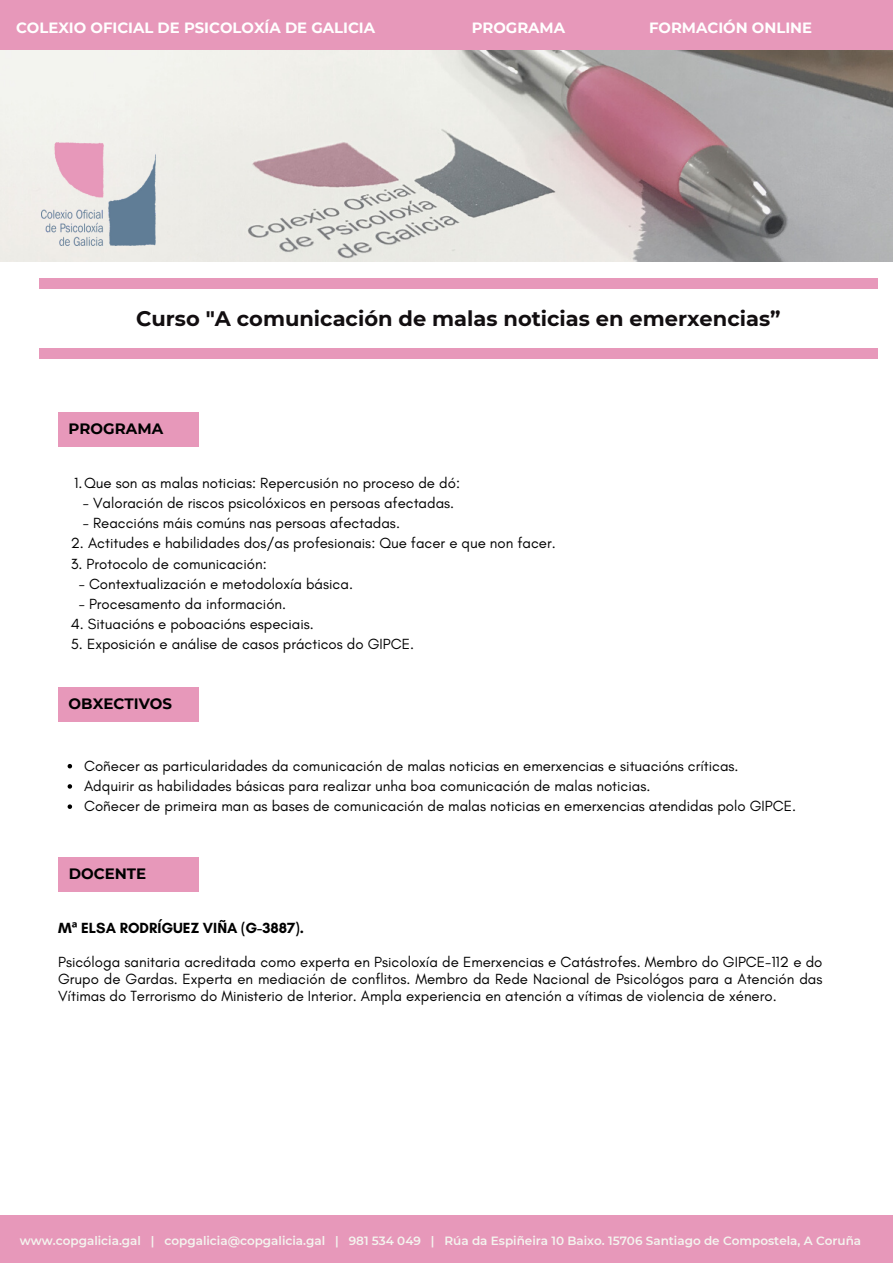
<style>
.page{position:relative;width:893px;height:1264px;background:#fff}
.page>*{position:absolute;margin:0;border:0;box-sizing:border-box;transform-origin:0 0}
.t1{font:700 21px "Montserrat";color:#120e10}
.t2{font:15px/16.8px "Glacial Indifference";color:#000;text-align:justify}
.t3{font:700 15px "Glacial Indifference";color:#000}
.t4{font:700 15px "Montserrat";color:#000}
.t5{font:700 14.85px "Montserrat";color:#fff}
.t6{font:600 12px "Montserrat";color:#f4f5ef}
.s1{font-family:"Noto Sans"}
</style>
<div class="page">
<img style="left:0;top:50px;width:892px;height:212px">
<div style="left:39px;top:348px;width:838px;height:10px;background:#e798ba"></div>
<div style="left:39px;top:278px;width:838px;height:10px;background:#e798ba"></div>
<div style="left:0;top:0;width:892px;height:50px;background:#e798ba"></div>
<div style="left:0;top:1215px;width:892px;height:47px;background:#e798ba"></div>
<img style="left:41px;top:142px;width:115px;height:104px">
<svg style="left:68px;top:764px;width:4px;height:4px"></svg>
<svg style="left:68px;top:784px;width:4px;height:4px"></svg>
<svg style="left:68px;top:804px;width:4px;height:5px"></svg>
<div style="left:59px;top:687px;width:140px;height:34px;background:#e798ba"></div>
<div style="left:59px;top:412px;width:140px;height:34px;background:#e798ba"></div>
<div style="left:59px;top:856px;width:140px;height:35px;background:#e798ba"></div>
<p class="t5" style="left:16px;top:18px;width:360px">COLEXIO OFICIAL DE PSICOLOXÍA DE GALICIA</p>
<p class="t5" style="left:471px;top:18px;width:95px">PROGRAMA</p>
<p class="t5" style="left:649px;top:18px;width:164px">FORMACIÓN ONLINE</p>
<p class="t1" style="left:136px;top:305px;width:646px">Curso "A comunicación de malas noticias en emerxencias”</p>
<p class="t4" style="left:69px;top:419px;width:96px">PROGRAMA</p>
<p class="t2" style="left:74px;top:474px;width:387px">1.Que son as malas noticias: Repercusión no proceso de dó:</p>
<p class="t2" style="left:83px;top:494px;width:373px">- Valoración de riscos psicolóxicos en persoas afectadas.</p>
<p class="t2" style="left:83px;top:514px;width:318px">- Reaccións máis comúns nas persoas afectadas.</p>
<p class="t2" style="left:71px;top:534px;width:486px">2. Actitudes e habilidades dos/as profesionais: Que facer e que non facer.</p>
<p class="t2" style="left:71px;top:555px;width:197px">3. Protocolo de comunicación:</p>
<p class="t2" style="left:79px;top:575px;width:275px">- Contextualización e metodoloxía básica.</p>
<p class="t2" style="left:79px;top:595px;width:209px">- Procesamento da información.</p>
<p class="t2" style="left:71px;top:615px;width:245px">4. Situacións e poboacións especiais.</p>
<p class="t2" style="left:71px;top:636px;width:345px">5. Exposición e análise de casos prácticos do GIPCE.</p>
<p class="t4" style="left:69px;top:694px;width:105px">OBXECTIVOS</p>
<p class="t2" style="left:84px;top:757px;width:656px">Coñecer as particularidades da comunicación de malas noticias en emerxencias e situacións críticas.</p>
<p class="t2" style="left:84px;top:777px;width:568px">Adquirir as habilidades básicas para realizar unha boa comunicación de malas noticias.</p>
<p class="t2" style="left:84px;top:797px;width:713px">Coñecer de primeira man as bases de comunicación de malas noticias en emerxencias atendidas polo GIPCE.</p>
<p class="t4" style="left:69px;top:864px;width:79px">DOCENTE</p>
<p class="t3" style="left:58px;top:919px;width:247px">M<span class="s1">ª</span> ELSA RODRÍGUEZ VIÑA (G-3887).</p>
<p class="t2" style="left:58px;top:953px;width:765px">Psicóloga sanitaria acreditada como experta en Psicoloxía de Emerxencias e Catástrofes. Membro do GIPCE-112 e do Grupo de Gardas. Experta en mediación de conflitos. Membro da Rede Nacional de Psicológos para a Atención das Vítimas do Terrorismo do Ministerio de Interior. Ampla experiencia en atención a vítimas de violencia de xénero.</p>
<p class="t6" style="left:20px;top:1232px;width:842px">www.copgalicia.gal | copgalicia@copgalicia.gal | 981 534 049 | Rúa da Espiñeira 10 Baixo. 15706 Santiago de Compostela, A Coruña</p>
</div>
